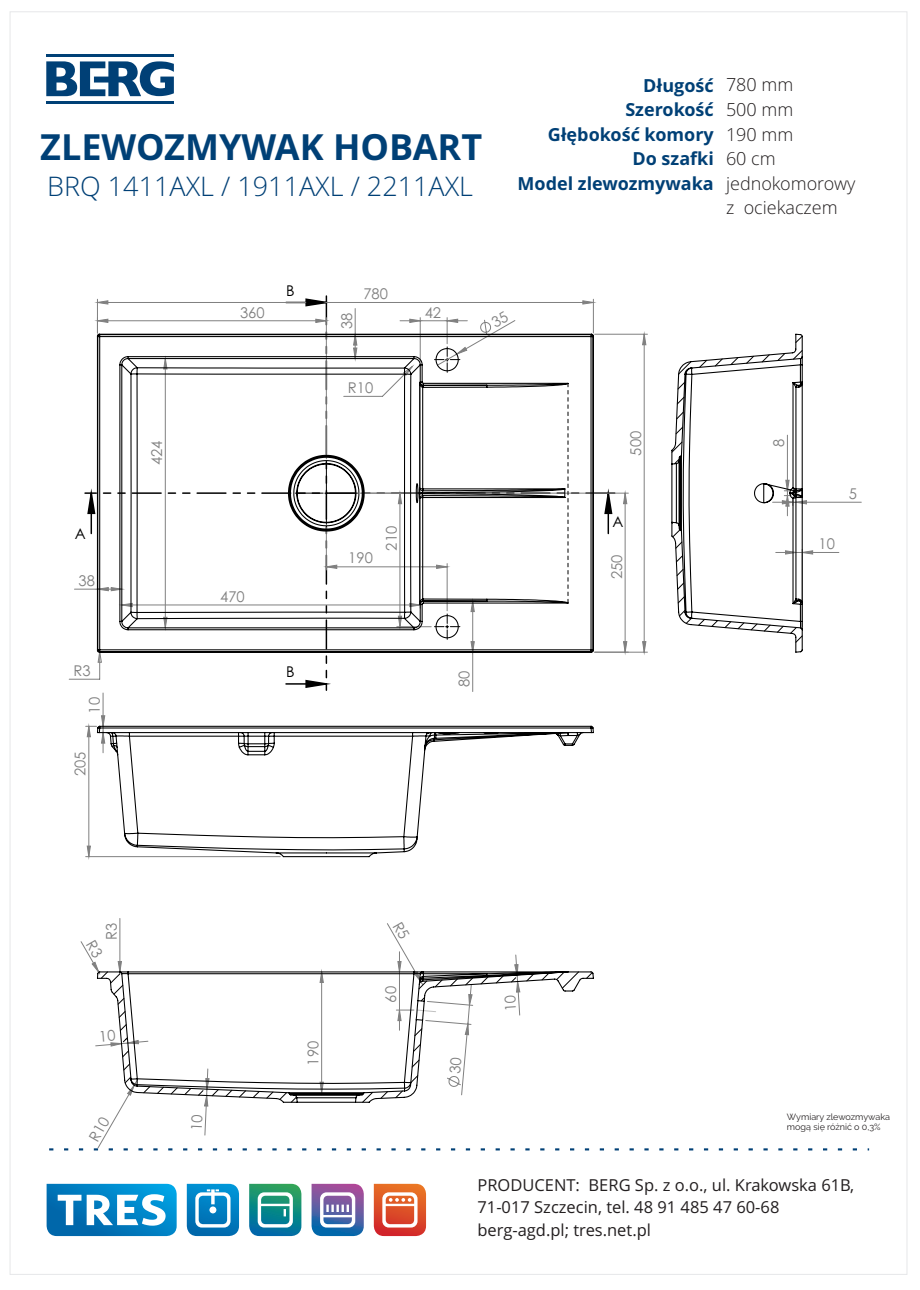
<style>
.page{position:relative;width:920px;height:1290px;background:#fff}
.page>*{position:absolute;margin:0;border:0;box-sizing:border-box;transform-origin:0 0}
.t1{font:700 36px "Open Sans";color:#004076}
.t2{font:300 27px "Open Sans";color:#004076}
.t3{font:700 18px/24.5px "Open Sans";color:#004076;text-align:right}
.t4{font:300 18px/24.6px "Open Sans";color:#231f20}
.t5{font:16.5px/22.5px "Open Sans";color:#231f20}
.t6{font:14.85px "Century Gothic";color:#808080}
.t7{font:14.85px "Century Gothic";color:#000}
.t8{font:9px/10.5px "Raleway";color:#231f20}
</style>
<div class="page">
<svg style="left:47px;top:1184px;width:130px;height:52px"></svg>
<svg style="left:187px;top:1184px;width:52px;height:52px;background:#3497cd"></svg>
<svg style="left:374px;top:1184px;width:52px;height:52px;background:#e47355"></svg>
<svg style="left:312px;top:1184px;width:52px;height:52px"></svg>
<svg style="left:249px;top:1184px;width:52px;height:52px;background:#409f9c"></svg>
<svg style="left:46px;top:61px;width:128px;height:35px"></svg>
<hr style="left:46px;top:54px;width:128px;height:2px;background:#004076">
<hr style="left:46px;top:101px;width:128px;height:3px;background:#004076">
<hr style="left:86px;top:856px;width:194px;height:1px;background:#808080">
<hr style="left:595px;top:652px;width:52px;height:1px;background:#808080">
<hr style="left:595px;top:334px;width:52px;height:1px;background:#808080">
<svg style="left:96px;top:725px;width:498px;height:133px"></svg>
<hr style="left:472px;top:652px;width:1px;height:39px;background:#808080">
<hr style="left:802px;top:552px;width:37px;height:1px;background:#808080">
<hr style="left:796px;top:502px;width:65px;height:1px;background:#808080">
<svg style="left:671px;top:333px;width:142px;height:320px"></svg>
<svg style="left:49px;top:921px;width:820px;height:229px"></svg>
<svg style="left:74px;top:296px;width:554px;height:394px"></svg>
<h1 class="t1" style="left:40px;top:133px;width:443px">ZLEWOZMYWAK HOBART</h1>
<h2 class="t2" style="left:47px;top:175px;width:427px">BRQ 1411AXL / 1911AXL / 2211AXL</h2>
<p class="t7" style="left:75px;top:528px;width:12px">A</p>
<p class="t6" style="left:79px;top:575px;width:18px">38</p>
<p class="t6" style="left:73px;top:665px;width:19px">R3</p>
<p class="t6" style="left:89px;top:713px;width:18px;rotate:-90deg">10</p>
<p class="t6" style="left:75px;top:776px;width:26px;rotate:-90deg">205</p>
<p class="t6" style="left:151px;top:465px;width:26px;rotate:-90deg">424</p>
<p class="t6" style="left:240px;top:306px;width:26px">360</p>
<p class="t7" style="left:286px;top:284px;width:10px">B</p>
<p class="t6" style="left:341px;top:329px;width:18px;rotate:-90deg">38</p>
<p class="t6" style="left:363px;top:288px;width:26px">780</p>
<p class="t6" style="left:348px;top:382px;width:27px">R10</p>
<p class="t6" style="left:425px;top:306px;width:18px">42</p>
<p class="t6" style="left:220px;top:590px;width:26px">470</p>
<p class="t7" style="left:286px;top:666px;width:10px">B</p>
<p class="t6" style="left:348px;top:552px;width:26px">190</p>
<p class="t6" style="left:386px;top:551px;width:26px;rotate:-90deg">210</p>
<p class="t6" style="left:458px;top:687px;width:18px;rotate:-90deg">80</p>
<p class="t3" style="left:518px;top:75px;width:198px">Długość<br>Szerokość<br>Głębokość komory<br>Do szafki<br>Model zlewozmywaka</p>
<p class="t4" style="left:726px;top:74px;width:131px">780 mm<br>500 mm<br>190 mm<br>60 cm jednokomorowy z ociekaczem</p>
<p class="t6" style="left:630px;top:455px;width:26px;rotate:-90deg">500</p>
<p class="t7" style="left:612px;top:515px;width:12px">A</p>
<p class="t6" style="left:611px;top:579px;width:26px;rotate:-90deg">250</p>
<p class="t6" style="left:773px;top:447px;width:10px;rotate:-90deg">8</p>
<p class="t6" style="left:849px;top:488px;width:10px">5</p>
<p class="t6" style="left:818px;top:538px;width:18px">10</p>
<p class="t6" style="left:106px;top:940px;width:19px;rotate:-90deg">R3</p>
<p class="t6" style="left:307px;top:1066px;width:26px;rotate:-90deg">190</p>
<p class="t6" style="left:385px;top:1002px;width:18px;rotate:-90deg">60</p>
<p class="t8" style="left:787px;top:1111px;width:105px">Wymiary zlewozmywaka mogą się różnić o 0,3%</p>
<p class="t5" style="left:477px;top:1175px;width:378px">PRODUCENT: BERG Sp. z o.o., ul. Krakowska 61B,<br>71-017 Szczecin, tel. 48 91 485 47 60-68 berg-agd.pl; tres.net.pl</p>
</div>
